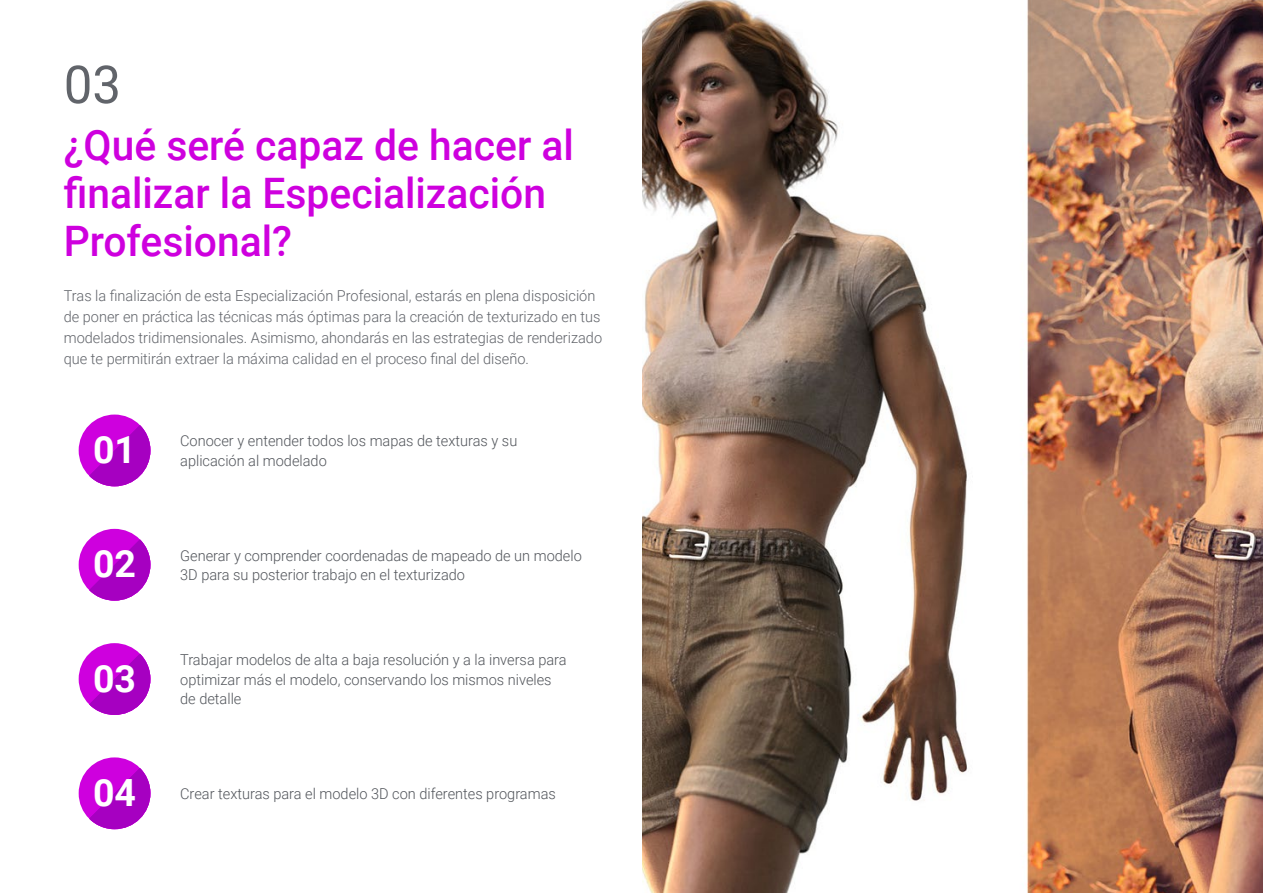
<style>
.page{position:relative;width:1263px;height:893px;background:#fff}
.page>*{position:absolute;margin:0;border:0;box-sizing:border-box;transform-origin:0 0}
.t1{font:52.5px "Roboto";color:#61646a}
.t2{font:500 42px/48px "Roboto";color:#ce00de}
.t3{font:700 37.5px "Roboto";color:#fff}
.t4{font:300 15px/19.5px "Roboto";color:#52555b}
.t5{font:300 15px/21px "Roboto";color:#61646a}
</style>
<div class="page">
<img style="left:642px;top:0;width:621px;height:893px">
<div style="left:79px;top:529px;width:71px;height:72px;background:#ce00de;border-radius:50%"></div>
<svg style="left:89px;top:539px;width:61px;height:62px"></svg>
<div style="left:79px;top:757px;width:71px;height:72px;background:#ce00de;border-radius:50%"></div>
<svg style="left:89px;top:768px;width:61px;height:61px"></svg>
<div style="left:79px;top:643px;width:71px;height:72px;background:#ce00de;border-radius:50%"></div>
<svg style="left:89px;top:654px;width:61px;height:61px"></svg>
<div style="left:79px;top:415px;width:71px;height:71px;background:#ce00de;border-radius:50%"></div>
<svg style="left:89px;top:425px;width:61px;height:61px"></svg>
<h1 class="t1" style="left:64px;top:48px;width:59px">03</h1>
<h2 class="t2" style="left:64px;top:119px;width:512px">¿Qué seré capaz de hacer al finalizar la Especialización<br>Profesional?</h2>
<p class="t5" style="left:64px;top:285px;width:540px">Tras la finalización de esta Especialización Profesional, estarás en plena disposición de poner en práctica las técnicas más óptimas para la creación de texturizado en tus modelados tridimensionales. Asimismo, ahondarás en las estrategias de renderizado que te permitirán extraer la máxima calidad en el proceso final del diseño.</p>
<h3 class="t3" style="left:93px;top:424px;width:45px">01</h3>
<p class="t4" style="left:180px;top:431px;width:339px">Conocer y entender todos los mapas de texturas y su</p>
<p class="t4" style="left:180px;top:450px;width:148px">aplicación al modelado</p>
<h3 class="t3" style="left:93px;top:538px;width:45px">02</h3>
<p class="t4" style="left:180px;top:545px;width:403px">Generar y comprender coordenadas de mapeado de un modelo<br>3D para su posterior trabajo en el texturizado</p>
<h3 class="t3" style="left:93px;top:652px;width:45px">03</h3>
<p class="t4" style="left:180px;top:649px;width:388px">Trabajar modelos de alta a baja resolución y a la inversa para optimizar más el modelo, conservando los mismos niveles de detalle</p>
<h3 class="t3" style="left:93px;top:766px;width:45px">04</h3>
<p class="t4" style="left:180px;top:783px;width:377px">Crear texturas para el modelo 3D con diferentes programas</p>
</div>
